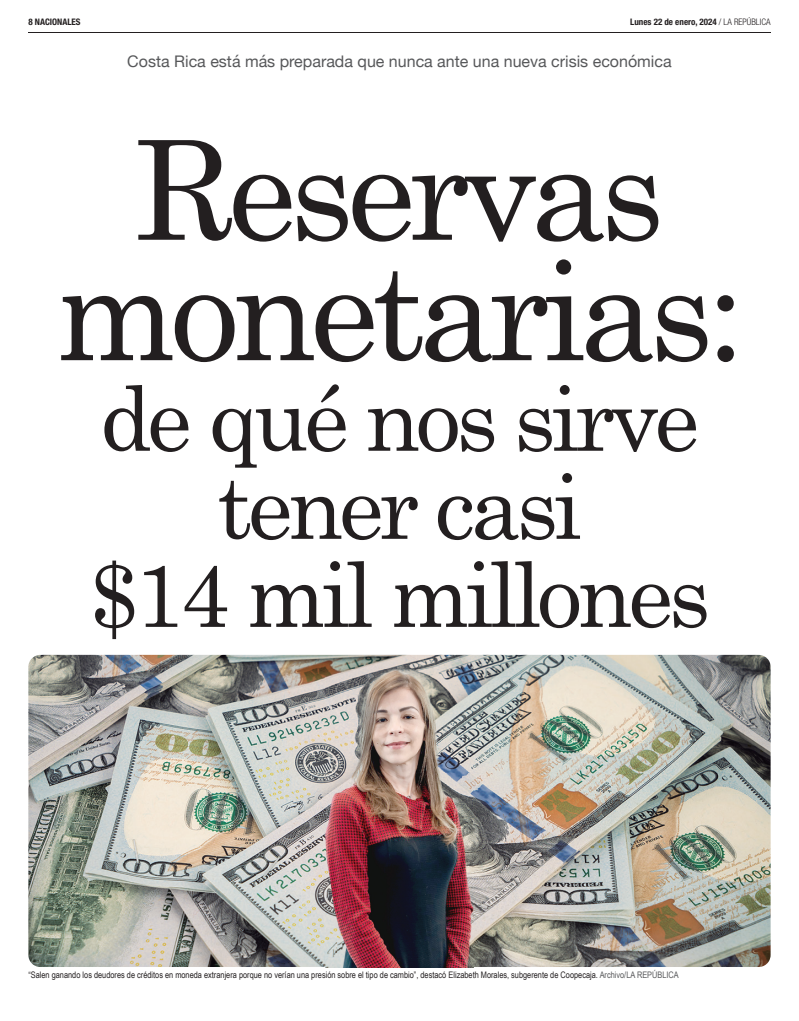
<style>
.page{position:relative;width:799px;height:1021px;background:#fff}
.page>*{position:absolute;margin:0;border:0;box-sizing:border-box;transform-origin:0 0}
.t1{font:137.9px/120.4px "Century Schoolbook";letter-spacing:-.05em;color:#231f20;text-align:center}
.t2{font:90px/88px "Century Schoolbook";letter-spacing:-.05em;color:#231f20;text-align:center}
.t3{font:16px "Helvetica Neue";color:#57585a}
.t4{font:9px "Arial Narrow";color:#231f20}
.t5{font:700 condensed 9px "Helvetica Neue LT Std";color:#231f20}
.s1{font-weight:300}
.s2{color:#57585a}
</style>
<div class="page">
<hr style="left:28px;top:32px;width:742px;height:1px;background:#231f20">
<img style="left:28px;top:655px;width:742px;height:312px">
<img style="left:325px;top:669px;width:148px;height:298px">
<p class="t5" style="left:28px;top:17px;width:54px">8 NACIONALES</p>
<p class="t5" style="left:630px;top:17px;width:142px">Lunes 22 de enero, 2024 <span class="s1">/ LA REPÚBLICA</span></p>
<h3 class="t3" style="left:127px;top:49px;width:545px">Costa Rica está más preparada que nunca ante una nueva crisis económica</h3>
<h1 class="t1" style="left:54px;top:126px;width:691px">Reservas monetarias:</h1>
<h2 class="t2" style="left:89px;top:372px;width:623px">de qué nos sirve tener casi<br>$14 mil millones</h2>
<p class="t4" style="left:28px;top:968px;width:651px">“Salen ganando los deudores de créditos en moneda extranjera porque no verían una presión sobre el tipo de cambio”, destacó Elizabeth Morales, subgerente de Coopecaja. <span class="s2">Archivo/LA REPÚBLICA</span></p>
</div>
